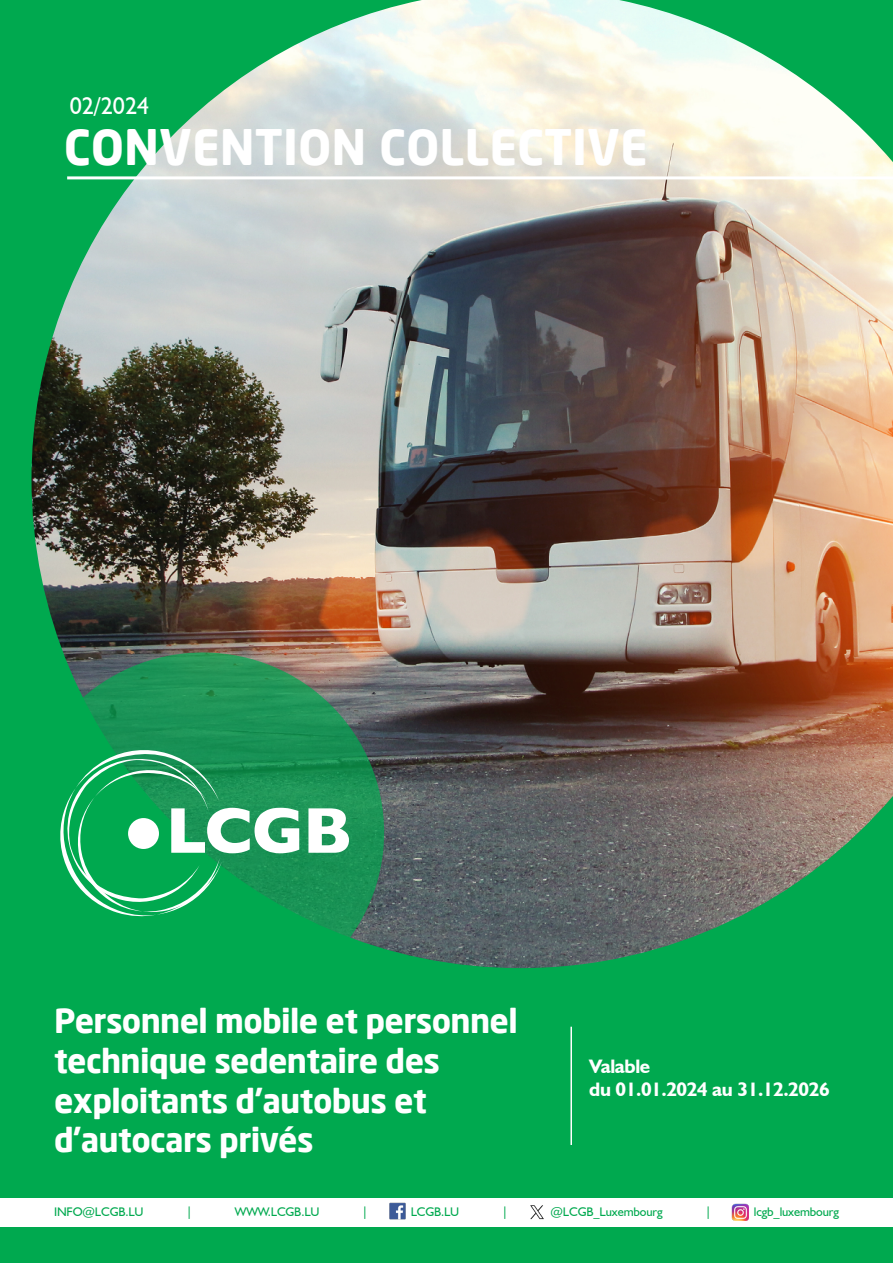
<style>
.page{position:relative;width:893px;height:1263px;background:#00a94f}
.page>*{position:absolute;margin:0;border:0;box-sizing:border-box;transform-origin:0 0}
.t1{font:700 48px "Neo Sans";color:#fff}
.t2{font:700 33px/39.6px "Neo Sans";letter-spacing:-.02em;color:#fff}
.t3{font:24px "Humanist 521 BT";color:#fff}
.t4{font:700 19.5px/23.4px "Humanist 521 BT";letter-spacing:-.02em;color:#fff}
.t5{font:12.45px "Humanist 521 BT";letter-spacing:-.01em;color:#00a94f}
</style>
<div class="page">
<img style="left:32px;top:0;width:861px;height:968px">
<svg style="left:22px;top:652px;width:362px;height:360px"></svg>
<hr style="left:67px;top:176px;width:826px;height:3px;background:#fff">
<hr style="left:570px;top:1027px;width:2px;height:118px;background:#fff">
<svg style="left:57px;top:747px;width:242px;height:170px"></svg>
<svg style="left:308px;top:808px;width:41px;height:45px;background:#c5e3d4"></svg>
<div style="left:0;top:1198px;width:893px;height:29px;background:#fff"></div>
<img style="left:389px;top:1203px;width:17px;height:17px">
<img style="left:530px;top:1205px;width:14px;height:15px">
<img style="left:732px;top:1204px;width:17px;height:17px">
<p class="t3" style="left:70px;top:91px;width:81px">02/2024</p>
<h1 class="t1" style="left:64px;top:117px;width:586px">CONVENTION COLLECTIVE</h1>
<p class="t2" style="left:54px;top:1000px;width:465px">Personnel mobile et personnel technique sedentaire des exploitants d’autobus et d’autocars privés</p>
<p class="t4" style="left:589px;top:1054px;width:242px">Valable<br>du 01.01.2024 au 31.12.2026</p>
<p class="t5" style="left:54px;top:1204px;width:91px">INFO@LCGB.LU</p>
<p class="t5" style="left:186px;top:1204px;width:8px">|</p>
<p class="t5" style="left:235px;top:1204px;width:86px">WWW.LCGB.LU</p>
<p class="t5" style="left:362px;top:1204px;width:8px">|</p>
<p class="t5" style="left:411px;top:1204px;width:50px">LCGB.LU</p>
<p class="t5" style="left:502px;top:1204px;width:8px">|</p>
<p class="t5" style="left:551px;top:1204px;width:114px">@LCGB_Luxembourg</p>
<p class="t5" style="left:705px;top:1204px;width:8px">|</p>
<p class="t5" style="left:754px;top:1204px;width:87px">lcgb_luxembourg</p>
</div>
